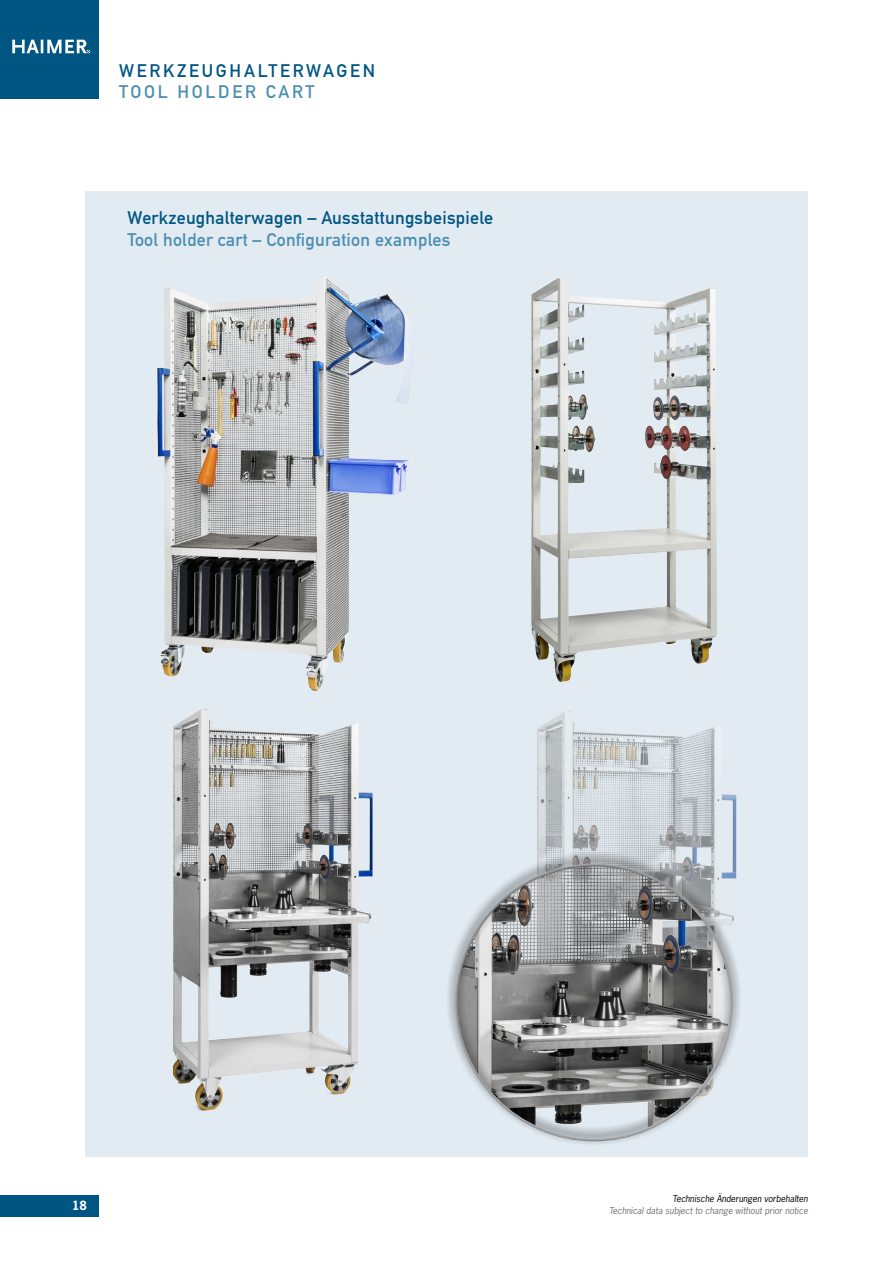
<style>
.page{position:relative;width:893px;height:1263px;background:#fff}
.page>*{position:absolute;margin:0;border:0;box-sizing:border-box;transform-origin:0 0}
.t1{font:18px "DIN Mittelschrift";letter-spacing:.015em;color:#005682}
.t2{font:18px "DIN Mittelschrift";letter-spacing:.015em;color:#4d8fb0}
.t3{font:18px "DIN Mittelschrift";letter-spacing:.15em;color:#005682}
.t4{font:18px "DIN Mittelschrift";letter-spacing:.15em;color:#4d8fb0}
.t5{font:700 12px "News Gothic";color:#fff}
.t6{font:italic 9px "News Gothic";color:#707172}
.t7{font:italic 9px "News Gothic";color:#000}
</style>
<div class="page">
<div style="left:0;top:0;width:99px;height:99px;background:#005682"></div>
<svg style="left:12px;top:40px;width:78px;height:13px"></svg>
<div style="left:0;top:1195px;width:99px;height:21px;background:#005682"></div>
<div style="left:85px;top:191px;width:723px;height:965px;background:#e2ebf2"></div>
<img style="left:173px;top:708px;width:200px;height:403px">
<img style="left:537px;top:711px;width:199px;height:139px">
<img style="left:531px;top:278px;width:186px;height:404px">
<img style="left:157px;top:276px;width:184px;height:415px">
<div style="left:446px;top:850px;width:296px;height:296px;background:#000;opacity:.86"></div>
<div style="left:456px;top:865px;width:279px;height:278px;background:#000;opacity:.75"></div>
<h1 class="t3" style="left:119px;top:60px;width:258px">WERKZEUGHALTERWAGEN</h1>
<h1 class="t4" style="left:119px;top:81px;width:197px">TOOL HOLDER CART</h1>
<h1 class="t1" style="left:128px;top:207px;width:367px">Werkzeughalterwagen – Ausstattungsbeispiele</h1>
<h1 class="t2" style="left:128px;top:229px;width:324px">Tool holder cart – Configuration examples</h1>
<h2 class="t5" style="left:72px;top:1198px;width:16px">18</h2>
<p class="t7" style="left:672px;top:1193px;width:137px">Technische Änderungen vorbehalten</p>
<p class="t6" style="left:609px;top:1205px;width:200px">Technical data subject to change without prior notice</p>
</div>
